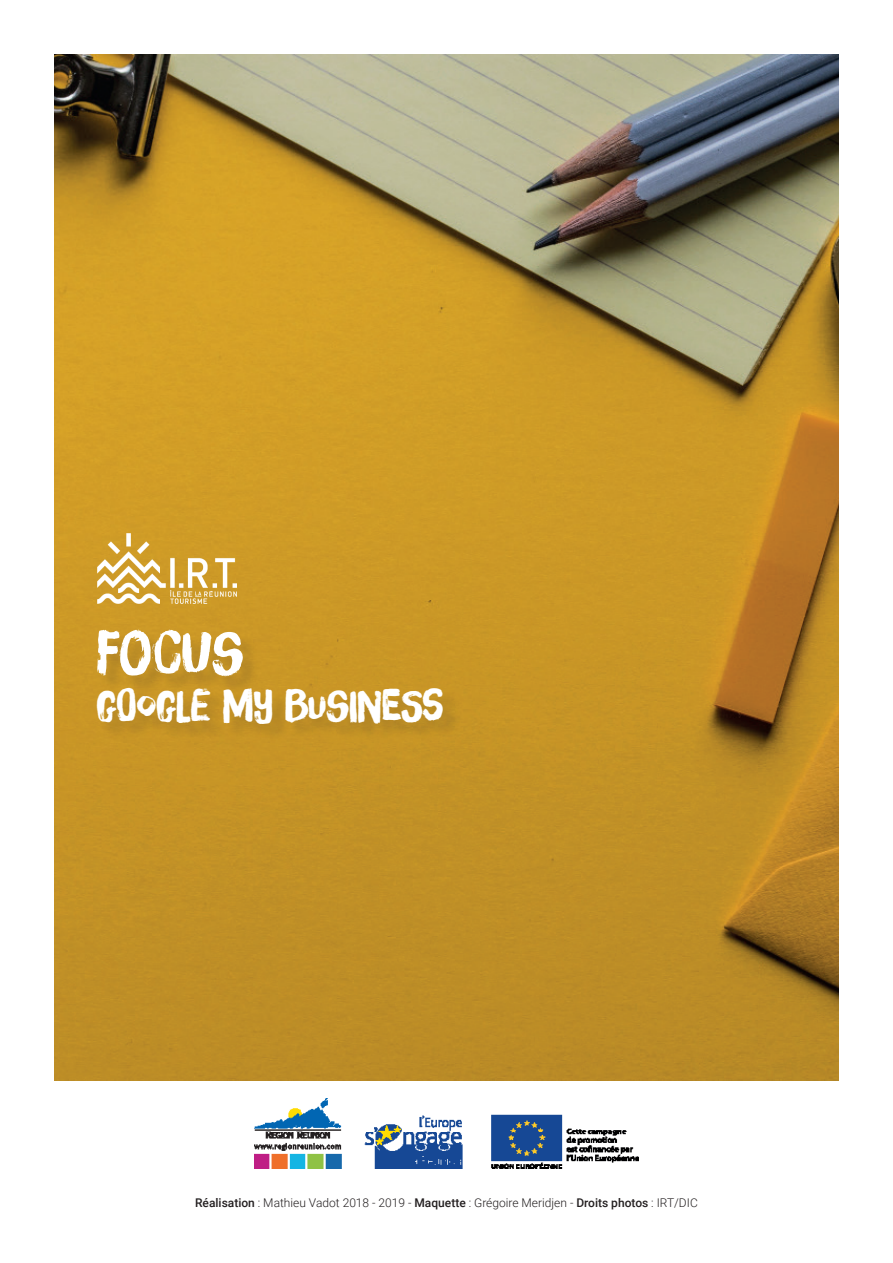
<style>
.page{position:relative;width:893px;height:1263px;background:#fff}
.page>*{position:absolute;margin:0;border:0;box-sizing:border-box;transform-origin:0 0}
.t1{font:60px "Brush Up";color:#fff}
.t2{font:43.5px "Brush Up";color:#fff}
.t3{font:300 12px "Roboto";color:#231f20}
.s1{font-weight:500}
</style>
<div class="page">
<img style="left:54px;top:54px;width:785px;height:1026px">
<div style="left:99px;top:632px;width:362px;height:110px;background:#231f20;opacity:.15"></div>
<img style="left:255px;top:1098px;width:383px;height:70px">
<img style="left:97px;top:534px;width:139px;height:70px">
<h1 class="t1" style="left:97px;top:617px;width:148px">FOCUS</h1>
<h2 class="t2" style="left:97px;top:679px;width:349px">GOOGLE MY BUSINESS</h2>
<p class="t3" style="left:195px;top:1195px;width:504px"><span class="s1">Réalisation</span> : Mathieu Vadot 2018 - 2019 - <span class="s1">Maquette</span> : Grégoire Meridjen - <span class="s1">Droits photos</span> : IRT/DIC</p>
</div>
